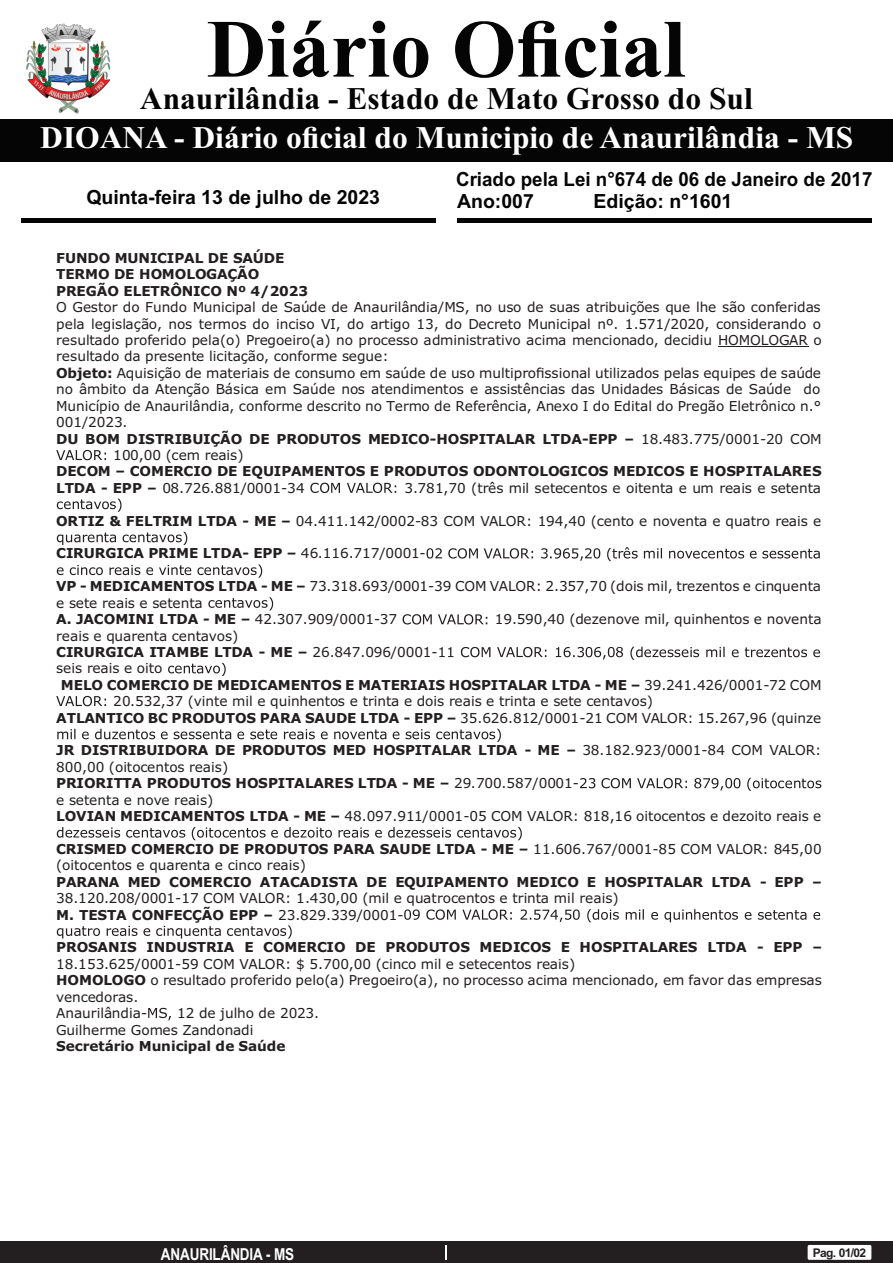
<style>
.page{position:relative;width:893px;height:1263px;background:#fff}
.page>*{position:absolute;margin:0;border:0;box-sizing:border-box;transform-origin:0 0}
.t1{font:700 82.5px "Times New Roman";color:#040504}
.t2{font:700 31.5px "Times New Roman";color:#fff}
.t3{font:700 31.5px "Times New Roman";color:#040504}
.t4{font:700 19.5px/21.8px "Arial";color:#040504;scale:.96 1}
.t5{font:700 19.5px "Arial";color:#040504}
.t6{font:700 16.5px "Arial Narrow";letter-spacing:-.01em;color:#fff}
.t7{font:13.65px/16.4px "Verdana";color:#231f20}
.t8{font:700 13.65px/16.4px "Verdana";letter-spacing:-.01em;color:#231f20}
.t9{font:700 12px "Arial";letter-spacing:-.055em;color:#231f20}
.s1{font-weight:700}
.s2{font-weight:400}
</style>
<div class="page">
<div style="left:0;top:1242px;width:893px;height:21px;background:#231f20"></div>
<svg style="left:446px;top:1245px;width:1px;height:15px"></svg>
<div style="left:808px;top:1245px;width:63px;height:15px;background:#fff;border-radius:2px"></div>
<div style="left:0;top:119px;width:893px;height:42px;background:#040504"></div>
<hr style="left:21px;top:218px;width:415px;height:4px;background:#040504">
<hr style="left:457px;top:218px;width:415px;height:4px;background:#040504">
<img style="left:26px;top:23px;width:85px;height:91px">
<hr style="left:718px;top:346px;width:90px;height:1px;background:#231f20">
<svg style="left:56px;top:450px;width:50px;height:10px"></svg>
<svg style="left:310px;top:483px;width:86px;height:10px"></svg>
<svg style="left:57px;top:499px;width:65px;height:13px"></svg>
<svg style="left:57px;top:532px;width:130px;height:13px"></svg>
<svg style="left:427px;top:547px;width:393px;height:14px"></svg>
<svg style="left:57px;top:564px;width:205px;height:14px"></svg>
<svg style="left:208px;top:597px;width:65px;height:13px"></svg>
<svg style="left:403px;top:614px;width:84px;height:10px"></svg>
<svg style="left:439px;top:647px;width:381px;height:13px"></svg>
<svg style="left:168px;top:663px;width:58px;height:13px"></svg>
<svg style="left:56px;top:696px;width:50px;height:10px"></svg>
<svg style="left:57px;top:729px;width:444px;height:13px"></svg>
<svg style="left:580px;top:778px;width:241px;height:13px"></svg>
<svg style="left:57px;top:827px;width:465px;height:13px"></svg>
<svg style="left:404px;top:909px;width:416px;height:13px"></svg>
<svg style="left:57px;top:925px;width:235px;height:13px"></svg>
<svg style="left:148px;top:1008px;width:23px;height:12px"></svg>
<h1 class="t1" style="left:207px;top:21px;width:480px">Diário Oficial</h1>
<h2 class="t3" style="left:140px;top:88px;width:614px">Anaurilândia - Estado de Mato Grosso do Sul</h2>
<h2 class="t2" style="left:40px;top:126px;width:814px">DIOANA - Diário oficial do Municipio de Anaurilândia - MS</h2>
<h3 class="t5" style="left:86px;top:190px;width:295px">Quinta-feira 13 de julho de 2023</h3>
<h3 class="t4" style="left:456px;top:170px;width:435px">Criado pela Lei n°674 de 06 de Janeiro de 2017<br>Ano:007</h3>
<h3 class="t5" style="left:593px;top:193px;width:140px">Edição: n°1601</h3>
<p class="t8" style="left:56px;top:251px;width:254px">FUNDO MUNICIPAL DE SAÚDE<br>TERMO DE HOMOLOGAÇÃO<br>PREGÃO ELETRÔNICO Nº 4/2023</p>
<p class="t7" style="left:56px;top:300px;width:766px">O Gestor do Fundo Municipal de Saúde de Anaurilândia/MS, no uso de suas atribuições que lhe são conferidas</p>
<p class="t7" style="left:56px;top:317px;width:766px">pela legislação, nos termos do inciso VI, do artigo 13, do Decreto Municipal nº. 1.571/2020, considerando o</p>
<p class="t7" style="left:56px;top:333px;width:767px">resultado proferido pela(o) Pregoeiro(a) no processo administrativo acima mencionado, decidiu HOMOLOGAR o</p>
<p class="t7" style="left:56px;top:349px;width:334px">resultado da presente licitação, conforme segue:</p>
<p class="t7" style="left:56px;top:366px;width:766px"><span class="s1">Objeto:</span> Aquisição de materiais de consumo em saúde de uso multiprofissional utilizados pelas equipes de saúde</p>
<p class="t7" style="left:56px;top:382px;width:766px">no âmbito da Atenção Básica em Saúde nos atendimentos e assistências das Unidades Básicas de Saúde do</p>
<p class="t7" style="left:56px;top:399px;width:767px">Município de Anaurilândia, conforme descrito no Termo de Referência, Anexo I do Edital do Pregão Eletrônico n.°</p>
<p class="t7" style="left:56px;top:415px;width:73px">001/2023.</p>
<p class="t8" style="left:56px;top:431px;width:767px">DU BOM DISTRIBUIÇÃO DE PRODUTOS MEDICO-HOSPITALAR LTDA-EPP – <span class="s2">18.483.775/0001-20 COM</span></p>
<p class="t7" style="left:113px;top:448px;width:132px">100,00 (cem reais)</p>
<p class="t8" style="left:56px;top:464px;width:767px">DECOM – COMERCIO DE EQUIPAMENTOS E PRODUTOS ODONTOLOGICOS MEDICOS E HOSPITALARES<br>LTDA - EPP – <span class="s2">08.726.881/0001-34</span></p>
<p class="t7" style="left:404px;top:481px;width:418px">3.781,70 (três mil setecentos e oitenta e um reais e setenta</p>
<p class="t7" style="left:56px;top:514px;width:767px"><span class="s1">ORTIZ &amp; FELTRIM LTDA - ME –</span> 04.411.142/0002-83 COM VALOR: 194,40 (cento e noventa e quatro reais e</p>
<p class="t8" style="left:56px;top:546px;width:371px">CIRURGICA PRIME LTDA- EPP – <span class="s2">46.116.717/0001-</span></p>
<p class="t7" style="left:56px;top:579px;width:766px"><span class="s1">VP - MEDICAMENTOS LTDA - ME –</span> 73.318.693/0001-39 COM VALOR: 2.357,70 (dois mil, trezentos e cinquenta e sete reais e setenta<br><span class="s1">A. JACOMINI LTDA - ME –</span> 42.307.909/0001-37</p>
<p class="t7" style="left:495px;top:612px;width:329px">19.590,40 (dezenove mil, quinhentos e noventa</p>
<p class="t7" style="left:56px;top:628px;width:184px">reais e quarenta centavos)</p>
<p class="t8" style="left:56px;top:645px;width:383px">CIRURGICA ITAMBE LTDA - ME – <span class="s2">26.847.096/0001-</span></p>
<p class="t7" style="left:56px;top:661px;width:108px">seis reais e oito</p>
<p class="t8" style="left:61px;top:678px;width:762px">MELO COMERCIO DE MEDICAMENTOS E MATERIAIS HOSPITALAR LTDA - ME – <span class="s2">39.241.426/0001-72 COM</span></p>
<p class="t7" style="left:113px;top:694px;width:541px">20.532,37 (vinte mil e quinhentos e trinta e dois reais e trinta e sete centavos)</p>
<p class="t7" style="left:56px;top:711px;width:767px"><span class="s1">ATLANTICO BC PRODUTOS PARA SAUDE LTDA - EPP –</span> 35.626.812/0001-21 COM VALOR: 15.267,96 (quinze</p>
<p class="t7" style="left:56px;top:743px;width:767px"><span class="s1">JR DISTRIBUIDORA DE PRODUTOS MED HOSPITALAR LTDA - ME –</span> 38.182.923/0001-84 COM VALOR:<br>800,00 (oitocentos reais)<br><span class="s1">PRIORITTA PRODUTOS HOSPITALARES LTDA - ME –</span> 29.700.587/0001-<br>e setenta e nove reais)<br><span class="s1">LOVIAN MEDICAMENTOS LTDA - ME –</span> 48.097.911/0001-05 COM VALOR: 818,16 oitocentos e dezoito reais e</p>
<p class="t7" style="left:56px;top:842px;width:767px"><span class="s1">CRISMED COMERCIO DE PRODUTOS PARA SAUDE LTDA - ME –</span> 11.606.767/0001-85 COM VALOR: 845,00 (oitocentos e quarenta e cinco reais)</p>
<p class="t8" style="left:56px;top:875px;width:767px">PARANA MED COMERCIO ATACADISTA DE EQUIPAMENTO MEDICO E HOSPITALAR LTDA - EPP –</p>
<p class="t7" style="left:56px;top:891px;width:564px">38.120.208/0001-17 COM VALOR: 1.430,00 (mil e quatrocentos e trinta mil reais)<br><span class="s1">M. TESTA CONFECÇÃO EPP –</span> 23.829.339/0001-</p>
<p class="t8" style="left:56px;top:940px;width:768px">PROSANIS INDUSTRIA E COMERCIO DE PRODUTOS MEDICOS E HOSPITALARES LTDA - EPP –</p>
<p class="t7" style="left:56px;top:957px;width:767px">18.153.625/0001-59 COM VALOR: $ 5.700,00 (cinco mil e setecentos reais)<br><span class="s1">HOMOLOGO</span> o resultado proferido pelo(a) Pregoeiro(a), no processo acima mencionado, em favor das empresas vencedoras.<br>Anaurilândia-</p>
<p class="t7" style="left:56px;top:1006px;width:265px;text-indent:121px">12 de julho de 2023.<br>Guilherme Gomes Zandonadi</p>
<p class="t8" style="left:56px;top:1039px;width:231px">Secretário Municipal de Saúde</p>
<p class="t6" style="left:161px;top:1248px;width:135px">ANAURILÂNDIA - MS</p>
<p class="t9" style="left:813px;top:1248px;width:55px">Pag. 01/02</p>
</div>
